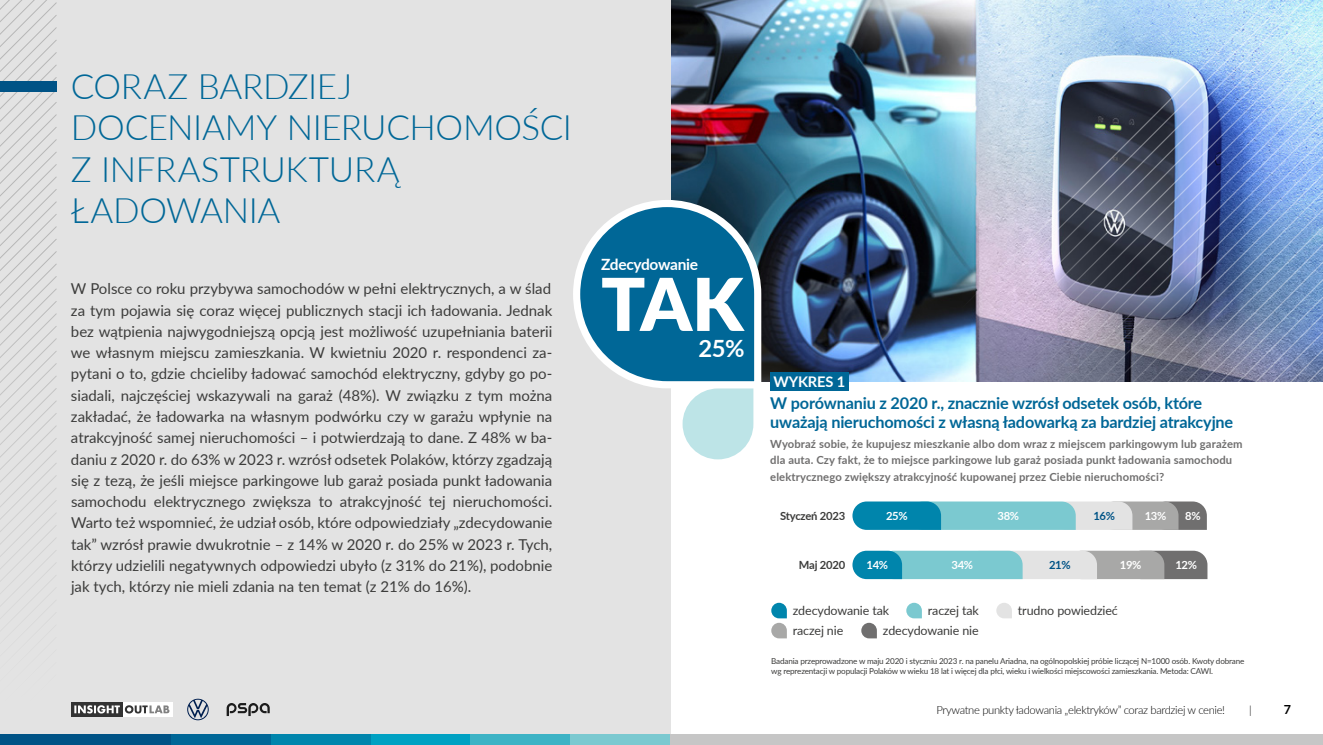
<style>
.page{position:relative;width:1323px;height:745px;background:#fff}
.page>*{position:absolute;margin:0;border:0;box-sizing:border-box;transform-origin:0 0}
.t1{font:900 72.88px "Lato";color:#fff}
.t2{font:300 35px/41.2px "Lato";letter-spacing:-.01em;color:#006797}
.t3{font:700 23.75px "Lato";color:#fff}
.t4{font:700 16.25px/18.8px "Lato";letter-spacing:-.01em;color:#006797}
.t5{font:700 15.5px "Lato";letter-spacing:-.02em;color:#fff}
.t6{font:15px/21.2px "Lato";color:#3c3c3b;text-align:justify}
.t7{font:700 14.62px "Lato";letter-spacing:-.01em;color:#fff}
.t8{font:12.5px "Lato";letter-spacing:-.01em;color:#3c3c3b}
.t9{font:700 12.5px "Lato";color:#000}
.t10{font:700 11.25px/16.2px "Lato";letter-spacing:.01em;color:#706f6f}
.t11{font:300 11.25px "Lato";letter-spacing:-.03em;color:#000}
.t12{font:700 11.25px "Lato";letter-spacing:-.03em;color:#fff}
.t13{font:700 11.25px "Lato";letter-spacing:-.02em;color:#3c3c3b}
.t14{font:700 11.25px "Lato";color:#005386}
.t15{font:8.12px/9.8px "Lato";letter-spacing:-.02em;color:#3c3c3b}
</style>
<div class="page">
<img style="left:670px;top:0;width:341px;height:381px">
<svg style="left:950px;top:0;width:8px;height:320px;background:#76a0b0"></svg>
<svg style="left:958px;top:0;width:9px;height:329px;background:#7da5b5"></svg>
<svg style="left:1020px;top:337px;width:105px;height:45px;background:#7c7c94"></svg>
<svg style="left:1125px;top:337px;width:198px;height:45px;background:#727994"></svg>
<img style="left:967px;top:0;width:356px;height:337px">
<div style="left:0;top:0;width:670px;height:733px;background:#e3e3e3"></div>
<div style="left:770px;top:372px;width:78px;height:18px;background:#006797"></div>
<svg style="left:906px;top:602px;width:16px;height:16px"></svg>
<svg style="left:996px;top:603px;width:16px;height:15px"></svg>
<svg style="left:771px;top:602px;width:16px;height:36px"></svg>
<svg style="left:861px;top:622px;width:16px;height:16px"></svg>
<svg style="left:852px;top:550px;width:355px;height:28px;background:#8db7be"></svg>
<svg style="left:852px;top:501px;width:355px;height:28px;background:#77b3bf"></svg>
<svg style="left:573px;top:196px;width:192px;height:263px"></svg>
<svg style="left:0;top:0;width:57px;height:592px"></svg>
<svg style="left:187px;top:698px;width:22px;height:21px"></svg>
<svg style="left:227px;top:703px;width:43px;height:12px"></svg>
<svg style="left:123px;top:702px;width:50px;height:14px"></svg>
<svg style="left:71px;top:702px;width:52px;height:14px"></svg>
<svg style="left:74px;top:704px;width:95px;height:9px"></svg>
<div style="left:570px;top:733px;width:100px;height:11px;background:#7bc9d0"></div>
<div style="left:371px;top:733px;width:99px;height:11px;background:#00a1c2"></div>
<div style="left:171px;top:733px;width:100px;height:11px;background:#006797"></div>
<div style="left:470px;top:733px;width:100px;height:11px;background:#3db3c5"></div>
<div style="left:271px;top:733px;width:100px;height:11px;background:#0085ac"></div>
<div style="left:0;top:733px;width:171px;height:11px;background:#005386"></div>
<div style="left:670px;top:733px;width:653px;height:11px;background:#c6c6c6"></div>
<div style="left:0;top:81px;width:57px;height:11px;background:#005386"></div>
<h2 class="t2" style="left:71px;top:65px;width:503px">CORAZ BARDZIEJ<br>DOCENIAMY NIERUCHOMOŚCI<br>Z INFRASTRUKTURĄ<br>ŁADOWANIA</h2>
<p class="t6" style="left:71px;top:277px;width:483px">W Polsce co roku przybywa samochodów w pełni elektrycznych, a w ślad za tym pojawia się coraz więcej publicznych stacji ich ładowania. Jednak bez wątpienia najwygodniejszą opcją jest możliwość uzupełniania baterii we własnym miejscu zamieszkania. W kwietniu 2020 r. respondenci za&shy;pytani o to, gdzie chcieliby ładować samochód elektryczny, gdyby go po&shy;siadali, najczęściej wskazywali na garaż (48%). W związku z tym można zakładać, że ładowarka na własnym podwórku czy w garażu wpłynie na atrakcyjność samej nieruchomości – i potwierdzają to dane. Z 48% w ba&shy;daniu z 2020 r. do 63% w 2023 r. wzrósł odsetek Polaków, którzy zgadzają się z tezą, że jeśli miejsce parkingowe lub garaż posiada punkt ładowania samochodu elektrycznego zwiększa to atrakcyjność tej nieruchomości.<br>Warto też wspomnieć, że udział osób, które odpowiedziały „zdecydowanie tak” wzrósł prawie dwukrotnie – z 14% w 2020 r. do 25% w 2023 r. Tych, którzy udzielili negatywnych odpowiedzi ubyło (z 31% do 21%), podobnie jak tych, którzy nie mieli zdania na ten temat (z 21% do 16%).</p>
<p class="t5" style="left:601px;top:252px;width:98px">Zdecydowanie</p>
<h1 class="t1" style="left:601px;top:249px;width:144px">TAK</h1>
<h3 class="t3" style="left:698px;top:331px;width:48px">25%</h3>
<p class="t7" style="left:773px;top:371px;width:73px">WYKRES 1</p>
<p class="t4" style="left:770px;top:393px;width:464px">W porównaniu z 2020 r., znacznie wzrósł odsetek osób, które uważają nieruchomości z własną ładowarką za bardziej atrakcyjne</p>
<p class="t10" style="left:770px;top:435px;width:474px">Wyobraź sobie, że kupujesz mieszkanie albo dom wraz z miejscem parkingowym lub garażem dla auta. Czy fakt, że to miejsce parkingowe lub garaż posiada punkt ładowania samochodu elektrycznego zwiększy atrakcyjność kupowanej przez Ciebie nieruchomości?</p>
<p class="t13" style="left:780px;top:507px;width:67px">Styczeń 2023</p>
<p class="t12" style="left:886px;top:507px;width:23px">25%</p>
<p class="t12" style="left:997px;top:507px;width:23px">38%</p>
<p class="t14" style="left:1093px;top:507px;width:23px">16%</p>
<p class="t12" style="left:1144px;top:507px;width:23px">13%</p>
<p class="t12" style="left:1185px;top:507px;width:17px">8%</p>
<p class="t13" style="left:799px;top:556px;width:48px">Maj 2020</p>
<p class="t12" style="left:866px;top:556px;width:23px">14%</p>
<p class="t12" style="left:951px;top:556px;width:23px">34%</p>
<p class="t14" style="left:1049px;top:556px;width:23px">21%</p>
<p class="t12" style="left:1120px;top:556px;width:23px">19%</p>
<p class="t12" style="left:1175px;top:556px;width:23px">12%</p>
<p class="t8" style="left:793px;top:601px;width:98px">zdecydowanie tak</p>
<p class="t8" style="left:928px;top:601px;width:52px">raczej tak</p>
<p class="t8" style="left:1018px;top:601px;width:101px">trudno powiedzieć</p>
<p class="t8" style="left:793px;top:621px;width:52px">raczej nie</p>
<p class="t8" style="left:883px;top:621px;width:97px">zdecydowanie nie</p>
<p class="t15" style="left:771px;top:655px;width:475px">Badania przeprowadzone w maju 2020 i styczniu 2023 r. na panelu Ariadna, na ogólnopolskiej próbie liczącej N=1000 osób. Kwoty dobrane wg reprezentacji w populacji Polaków w wieku 18 lat i więcej dla płci, wieku i wielkości miejscowości zamieszkania. Metoda: CAWI.</p>
<p class="t11" style="left:936px;top:701px;width:290px">Prywatne punkty ładowania „elektryków” coraz bardziej w cenie!</p>
<p class="t11" style="left:1249px;top:701px;width:4px">|</p>
<p class="t9" style="left:1284px;top:699px;width:9px">7</p>
</div>
